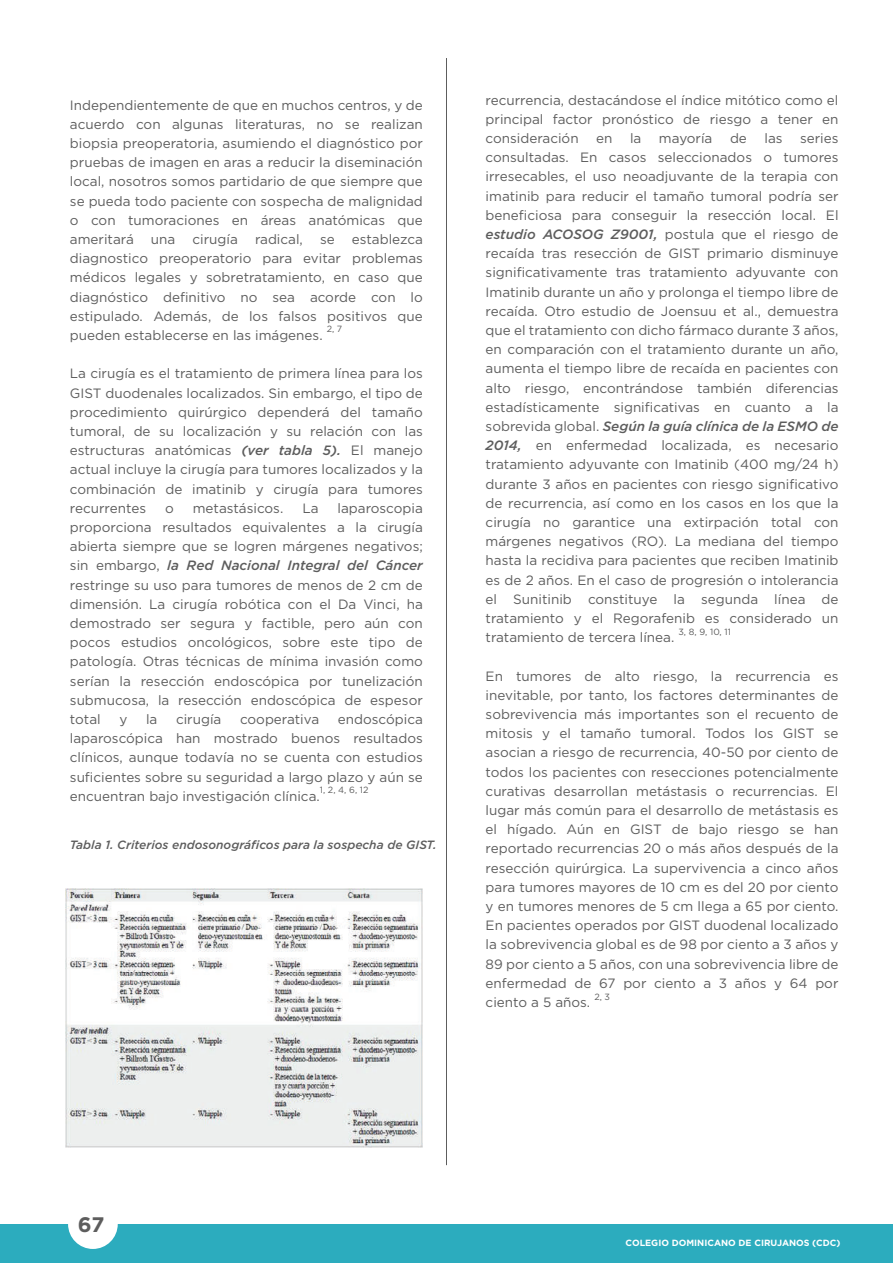
<style>
.page{position:relative;width:893px;height:1263px;background:#fff}
.page>*{position:absolute;margin:0;border:0;box-sizing:border-box;transform-origin:0 0}
.t1{font:700 21px "Gotham";color:#5d5d5d}
.t2{font:13.5px/19.2px "Gotham";color:#5d5d5d;text-align:justify}
.t3{font:italic 500 12px "Gotham";color:#5d5d5d}
.t4{font:700 9px "Gotham";color:#fff}
.t5{font:9px "Gotham";color:#5d5d5d}
.s1{font-weight:500;font-style:italic}
</style>
<div class="page">
<div style="left:0;top:1224px;width:893px;height:39px;background:#2cacbe"></div>
<div style="left:68px;top:1199px;width:50px;height:50px;background:#fff;border-radius:50%"></div>
<hr style="left:446px;top:58px;width:1px;height:1107px;background:#5d5d5d">
<img style="left:66px;top:888px;width:356px;height:259px">
<p class="t2" style="left:70px;top:95px;width:354px">Independientemente de que en muchos centros, y de acuerdo con algunas literaturas, no se realizan biopsia preoperatoria, asumiendo el diagnóstico por pruebas de imagen en aras a reducir la diseminación local, nosotros somos partidario de que siempre que se pueda todo paciente con sospecha de malignidad o con tumoraciones en áreas anatómicas que ameritará</p>
<p class="t2" style="left:151px;top:229px;width:26px">una</p>
<p class="t2" style="left:193px;top:229px;width:47px">cirugía</p>
<p class="t2" style="left:255px;top:229px;width:49px">radical,</p>
<p class="t2" style="left:320px;top:229px;width:16px">se</p>
<p class="t2" style="left:70px;top:229px;width:354px;text-indent:282px">establezca diagnostico preoperatorio para evitar problemas médicos legales y sobretratamiento, en caso que diagnóstico definitivo no sea acorde con lo estipulado. Además, de los falsos positivos que pueden establecerse en las imágenes.</p>
<p class="t5" style="left:327px;top:323px;width:17px">2, 7</p>
<p class="t2" style="left:70px;top:364px;width:354px">La cirugía es el tratamiento de primera línea para los GIST duodenales localizados. Sin embargo, el tipo de procedimiento quirúrgico dependerá del tamaño tumoral, de su localización y su relación con las estructuras anatómicas <span class="s1">(ver tabla 5).</span> El manejo actual incluye la cirugía para tumores localizados y la combinación de imatinib y cirugía para tumores recurrentes</p>
<p class="t2" style="left:165px;top:498px;width:10px">o</p>
<p class="t2" style="left:193px;top:498px;width:92px">metastásicos.</p>
<p class="t2" style="left:302px;top:498px;width:18px">La</p>
<p class="t2" style="left:70px;top:498px;width:354px;text-indent:268px">laparoscopia proporciona resultados equivalentes a la cirugía abierta siempre que se logren márgenes negativos; sin embargo, <span class="s1">la Red Nacional Integral del Cáncer </span>restringe su uso para tumores de menos de 2 cm de dimensión. La cirugía robótica con el Da Vinci, ha demostrado ser segura y factible, pero aún con pocos estudios oncológicos, sobre este tipo de patología. Otras técnicas de mínima invasión como serían la resección endoscópica por tunelización submucosa, la resección endoscópica de espesor total</p>
<p class="t2" style="left:70px;top:709px;width:354px;text-indent:268px">endoscópica laparoscópica han mostrado buenos resultados clínicos, aunque todavía no se cuenta con estudios suficientes sobre su seguridad a largo plazo y aún se encuentran bajo investigación clínica.</p>
<p class="t2" style="left:119px;top:709px;width:9px">y</p>
<p class="t2" style="left:146px;top:709px;width:13px">la</p>
<p class="t2" style="left:176px;top:709px;width:47px">cirugía</p>
<p class="t2" style="left:240px;top:709px;width:81px">cooperativa</p>
<p class="t5" style="left:320px;top:784px;width:50px">1, 2, 4, 6, 12</p>
<p class="t3" style="left:70px;top:837px;width:368px">Tabla 1. Criterios endosonográficos para la sospecha de GIST.</p>
<p class="t2" style="left:486px;top:90px;width:354px">recurrencia, destacándose el índice mitótico como el principal factor pronóstico de riesgo a tener en consideración</p>
<p class="t2" style="left:596px;top:128px;width:18px">en</p>
<p class="t2" style="left:630px;top:128px;width:13px">la</p>
<p class="t2" style="left:659px;top:128px;width:55px">mayoría</p>
<p class="t2" style="left:730px;top:128px;width:18px">de</p>
<p class="t2" style="left:764px;top:128px;width:20px">las</p>
<p class="t2" style="left:486px;top:128px;width:354px;text-indent:314px">series consultadas. En casos seleccionados o tumores irresecables, el uso neoadjuvante de la terapia con imatinib para reducir el tamaño tumoral podría ser beneficiosa para conseguir la resección local. El <span class="s1">estudio ACOSOG Z9001,</span> postula que el riesgo de recaída tras resección de GIST primario disminuye significativamente tras tratamiento adyuvante con Imatinib durante un año y prolonga el tiempo libre de recaída. Otro estudio de Joensuu et al., demuestra que el tratamiento con dicho fármaco durante 3 años, en comparación con el tratamiento durante un año, aumenta el tiempo libre de recaída en pacientes con alto riesgo, encontrándose también diferencias estadísticamente significativas en cuanto a la sobrevida global. <span class="s1">Según la guía clínica de la ESMO de 2014,</span> en enfermedad localizada, es necesario tratamiento adyuvante con Imatinib (400 mg/24 h) durante 3 años en pacientes con riesgo significativo de recurrencia, así como en los casos en los que la cirugía no garantice una extirpación total con márgenes negativos (RO). La mediana del tiempo hasta la recidiva para pacientes que reciben Imatinib es de 2 años. En el caso de progresión o intolerancia el Sunitinib constituye la segunda línea de tratamiento y el Regorafenib es considerado un tratamiento de tercera línea.</p>
<p class="t5" style="left:678px;top:626px;width:54px">3, 8, 9, 10, 11</p>
<p class="t2" style="left:486px;top:666px;width:354px">En tumores de alto riesgo, la recurrencia es inevitable, por tanto, los factores determinantes de sobrevivencia más importantes son el recuento de mitosis y el tamaño tumoral. Todos los GIST se asocian a riesgo de recurrencia, 40-50 por ciento de todos los pacientes con resecciones potencialmente curativas desarrollan metástasis o recurrencias. El lugar más común para el desarrollo de metástasis es el hígado. Aún en GIST de bajo riesgo se han reportado recurrencias 20 o más años después de la resección quirúrgica. La supervivencia a cinco años para tumores mayores de 10 cm es del 20 por ciento y en tumores menores de 5 cm llega a 65 por ciento.<br>En pacientes operados por GIST duodenal localizado la sobrevivencia global es de 98 por ciento a 3 años y 89 por ciento a 5 años, con una sobrevivencia libre de enfermedad de 67 por ciento a 3 años y 64 por ciento a 5 años.</p>
<p class="t5" style="left:594px;top:990px;width:17px">2, 3</p>
<h1 class="t1" style="left:78px;top:1210px;width:28px">67</h1>
<p class="t4" style="left:626px;top:1236px;width:216px">COLEGIO DOMINICANO DE CIRUJANOS (CDC)</p>
</div>
